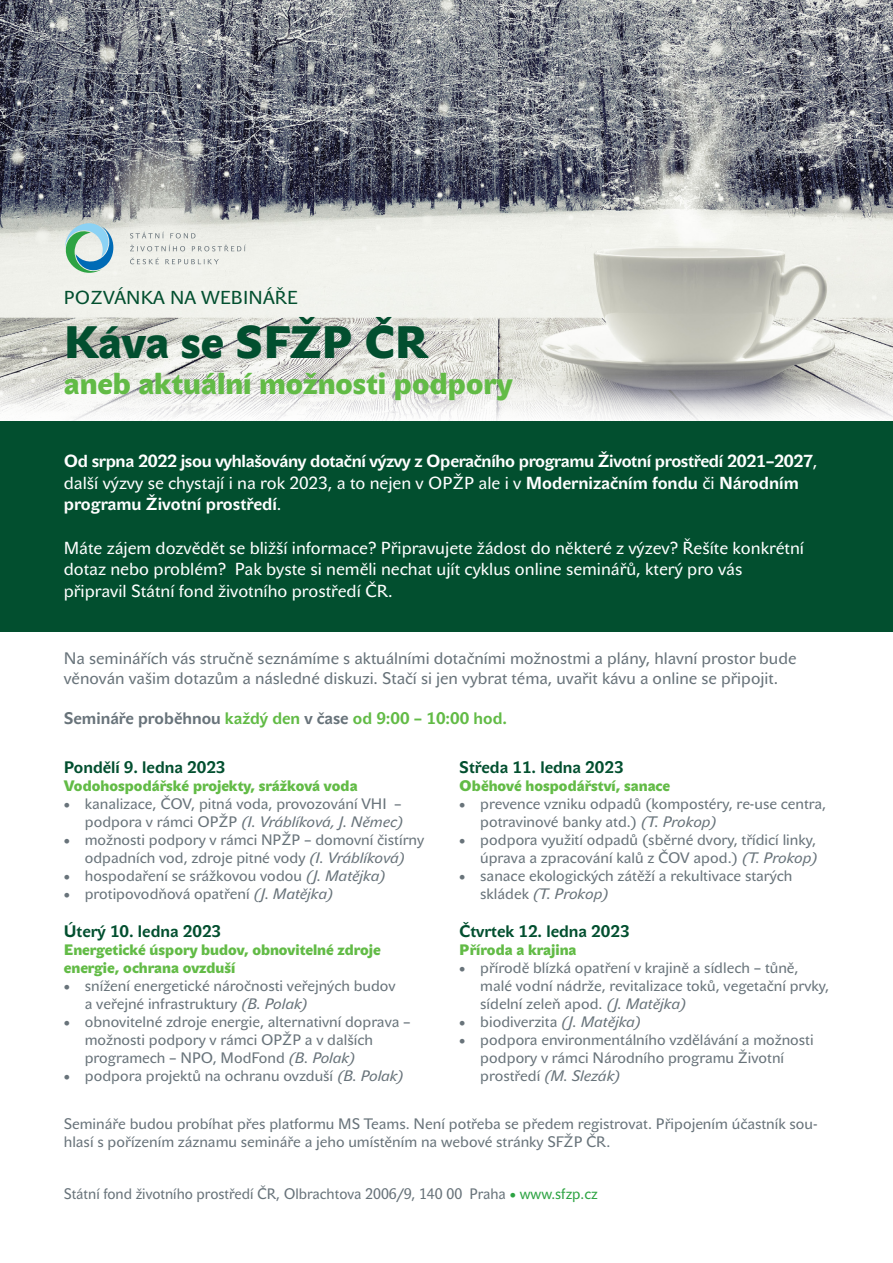
<style>
.page{position:relative;width:893px;height:1263px;background:#fff}
.page>*{position:absolute;margin:0;border:0;box-sizing:border-box;transform-origin:0 0}
.t1{font:45px "John Sans Black Pro";color:#024f2f}
.t2{font:30px "John Sans Black Pro";color:#62bb46}
.t3{font:18.6px "John Sans Text Pro";letter-spacing:.01em;color:#024f2f}
.t4{font:17.25px/21.6px "John Sans Text Pro";color:#fff}
.t5{font:700 17.25px/21.6px "John Sans Text Pro";letter-spacing:-.02em;color:#fff}
.t6{font:16.5px/19.8px "John Sans Text Pro";color:#68737a}
.t7{font:700 16.5px "John Sans Text Pro";color:#024f2f}
.t8{font:700 16.5px "John Sans Text Pro";color:#62bb46}
.t9{font:15px/18px "John Sans Text Pro";color:#68737a}
.t10{font:15px/18px "John Sans Black Pro";color:#62bb46}
.t11{font:15px "John Sans Text Pro";color:#68737a;scale:.95 1}
.s1{font-weight:400}
.s2{color:#68737a}
.s3{font-style:italic}
.s4{color:#2da343}
</style>
<div class="page">
<img style="left:0;top:0;width:893px;height:421px">
<div style="left:0;top:421px;width:893px;height:210px;background:#024f2f"></div>
<svg style="left:64px;top:223px;width:49px;height:50px;background:#98c7c5"></svg>
<svg style="left:130px;top:232px;width:34px;height:6px"></svg>
<svg style="left:170px;top:233px;width:25px;height:5px"></svg>
<svg style="left:130px;top:245px;width:55px;height:6px"></svg>
<svg style="left:192px;top:245px;width:54px;height:6px"></svg>
<svg style="left:130px;top:258px;width:29px;height:6px"></svg>
<svg style="left:165px;top:259px;width:54px;height:5px"></svg>
<p class="t3" style="left:64px;top:287px;width:235px">POZVÁNKA NA WEBINÁŘE</p>
<h1 class="t1" style="left:64px;top:317px;width:366px">Káva se SFŽP ČR</h1>
<h2 class="t2" style="left:64px;top:366px;width:450px">aneb aktuální možnosti podpory</h2>
<p class="t5" style="left:64px;top:451px;width:755px">Od srpna 2022 jsou vyhlašovány dotační výzvy z Operačního programu Životní prostředí 2021–2027<span class="s1">, další výzvy se chystají i na rok 2023, a to nejen v OPŽP ale i v</span> Modernizačním fondu <span class="s1">či</span> Národním programu Životní prostředí<span class="s1">.</span></p>
<p class="t4" style="left:64px;top:537px;width:742px">Máte zájem dozvědět se bližší informace? Připravujete žádost do některé z výzev? Řešíte konkrétní dotaz nebo problém? Pak byste si neměli nechat ujít cyklus online seminářů, který pro vás připravil Státní fond životního prostředí ČR.</p>
<p class="t6" style="left:64px;top:649px;width:734px">Na seminářích vás stručně seznámíme s aktuálními dotačními možnostmi a plány, hlavní prostor bude věnován vašim dotazům a následné diskuzi. Stačí si jen vybrat téma, uvařit kávu a online se připojit.</p>
<p class="t8" style="left:64px;top:708px;width:445px"><span class="s2">Semináře proběhnou</span> každý den <span class="s2">v čase</span> od 9:00 – 10:00 hod.</p>
<p class="t7" style="left:64px;top:757px;width:163px">Pondělí 9. ledna 2023</p>
<p class="t10" style="left:64px;top:777px;width:295px">Vodohospodářské projekty, srážková voda</p>
<p class="t9" style="left:64px;top:795px;width:341px;text-align:right">• kanalizace, ČOV, pitná voda, provozování VHI – podpora v rámci OPŽP <span class="s3">(I. Vráblíková, J. Němec)</span></p>
<p class="t9" style="left:64px;top:831px;width:362px;text-align:center">• možnosti podpory v rámci NPŽP – domovní čistírny odpadních vod, zdroje pitné vody <span class="s3">(I. Vráblíková)</span></p>
<p class="t9" style="left:64px;top:867px;width:323px">• hospodaření se srážkovou vodou <span class="s3">(J. Matějka)</span></p>
<p class="t9" style="left:64px;top:885px;width:271px">• protipovodňová opatření <span class="s3">(J. Matějka)</span></p>
<p class="t7" style="left:64px;top:921px;width:159px">Úterý 10. ledna 2023</p>
<p class="t10" style="left:64px;top:940px;width:319px">Energetické úspory budov, obnovitelné zdroje energie, ochrana ovzduší</p>
<p class="t9" style="left:85px;top:976px;width:312px;text-indent:-21px">• snížení energetické náročnosti veřejných budov a veřejné infrastruktury <span class="s3">(B. Polak)</span></p>
<p class="t9" style="left:85px;top:1012px;width:327px;text-indent:-21px">• obnovitelné zdroje energie, alternativní doprava – možnosti podpory v rámci OPŽP a v dalších programech – NPO, ModFond <span class="s3">(B. Polak)</span></p>
<p class="t9" style="left:64px;top:1066px;width:342px">• podpora projektů na ochranu ovzduší <span class="s3">(B. Polak)</span></p>
<p class="t7" style="left:459px;top:757px;width:166px">Středa 11. ledna 2023</p>
<p class="t10" style="left:459px;top:777px;width:212px">Oběhové hospodářství, sanace</p>
<p class="t9" style="left:480px;top:795px;width:348px;text-indent:-21px">• prevence vzniku odpadů (kompostéry, re-use centra, potravinové banky atd.) <span class="s3">(T. Prokop)</span></p>
<p class="t9" style="left:459px;top:831px;width:360px;text-align:right">• podpora využití odpadů (sběrné dvory, třídicí linky, úprava a zpracování kalů z ČOV apod.) <span class="s3">(T. Prokop)</span></p>
<p class="t9" style="left:480px;top:867px;width:314px;text-indent:-21px">• sanace ekologických zátěží a rekultivace starých skládek <span class="s3">(T. Prokop)</span></p>
<p class="t7" style="left:459px;top:921px;width:172px">Čtvrtek 12. ledna 2023</p>
<p class="t10" style="left:459px;top:940px;width:119px">Příroda a krajina</p>
<p class="t9" style="left:480px;top:958px;width:350px;text-indent:-21px">• přírodě blízká opatření v krajině a sídlech – tůně, malé vodní nádrže, revitalizace toků, vegetační prvky, sídelní zeleň apod. <span class="s3">(J. Matějka)</span></p>
<p class="t9" style="left:459px;top:1012px;width:183px">• biodiverzita <span class="s3">(J. Matějka)</span></p>
<p class="t9" style="left:480px;top:1030px;width:335px;text-indent:-21px">• podpora environmentálního vzdělávání a možnosti podpory v rámci Národního programu Životní prostředí <span class="s3">(M. Slezák)</span></p>
<p class="t9" style="left:64px;top:1115px;width:755px">Semináře budou probíhat přes platformu MS Teams. Není potřeba se předem registrovat. Připojením účastník sou&shy;hlasí s pořízením záznamu semináře a jeho umístěním na webové stránky SFŽP ČR.</p>
<p class="t11" style="left:64px;top:1185px;width:563px">Státní fond životního prostředí ČR, Olbrachtova 2006/9, 140 00 Praha <span class="s4">• www.sfzp.cz</span></p>
</div>
